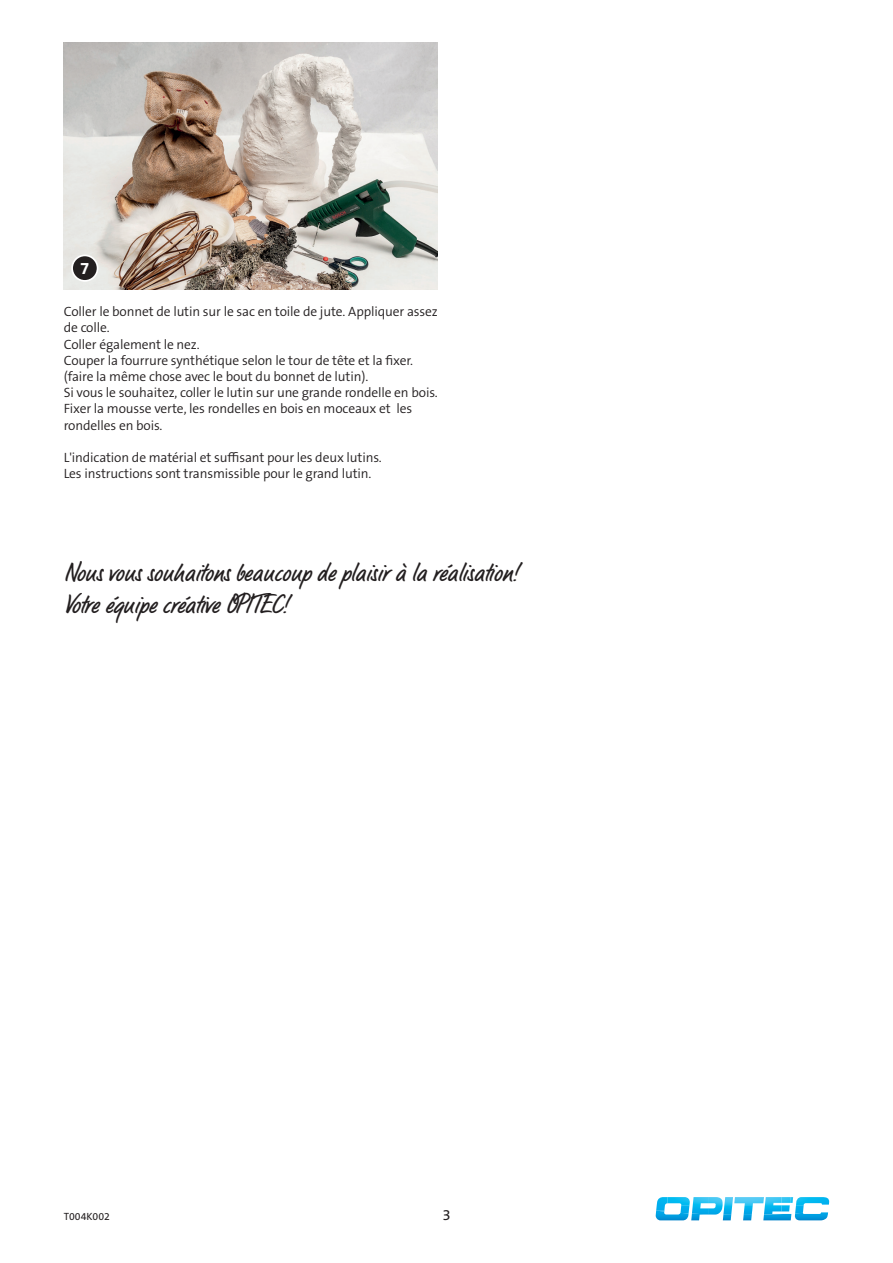
<style>
.page{position:relative;width:893px;height:1263px;background:#fff}
.page>*{position:absolute;margin:0;border:0;box-sizing:border-box;transform-origin:0 0}
.Fusszeile-Viel-Spass{font:27px "LP Bambus";color:#231f20}
.t1{font:700 16.8px "The Sans B W7";color:#fff}
.t2{font:15px "The Sans B W5 Plain";color:#231f20}
.Anleitugns-Text_Desc{font:300 13.5px/16.2px "The Sans B W4";letter-spacing:-.01em;color:#231f20}
.Hinweis-Text_Descrip{font:10.5px "The Sans B W5 Plain";color:#231f20}
</style>
<div class="page">
<svg style="left:655px;top:1197px;width:175px;height:24px"></svg>
<img style="left:64px;top:43px;width:374px;height:246px">
<div style="left:72px;top:255px;width:26px;height:26px;background:#231f20;border-radius:50%"></div>
<div style="left:71px;top:255px;width:27px;height:27px;border:2px solid #fff;border-radius:50%"></div>
<p class="t1" style="left:80px;top:257px;width:11px">7</p>
<p class="Anleitugns-Text_Desc" style="left:64px;top:304px;width:375px">Coller le bonnet de lutin sur le sac en toile de jute. Appliquer assez de colle.</p>
<p class="Anleitugns-Text_Desc" style="left:64px;top:336px;width:137px">Coller également le nez.</p>
<p class="Anleitugns-Text_Desc" style="left:64px;top:352px;width:351px">Couper la fourrure synthétique selon le tour de tête et la fixer. (faire la même chose avec le bout du bonnet de lutin).</p>
<p class="Anleitugns-Text_Desc" style="left:64px;top:385px;width:375px">Si vous le souhaitez, coller le lutin sur une grande rondelle en bois.</p>
<p class="Anleitugns-Text_Desc" style="left:64px;top:401px;width:350px">Fixer la mousse verte, les rondelles en bois en moceaux et les rondelles en bois.</p>
<p class="Anleitugns-Text_Desc" style="left:64px;top:449px;width:320px">L'indication de matérial et suffisant pour les deux lutins.</p>
<p class="Anleitugns-Text_Desc" style="left:64px;top:466px;width:309px">Les instructions sont transmissible pour le grand lutin.</p>
<p class="Fusszeile-Viel-Spass" style="left:64px;top:555px;width:454px">Nous vous souhaitons beaucoup de plaisir à la réalisation!</p>
<p class="Fusszeile-Viel-Spass" style="left:64px;top:588px;width:225px">Votre équipe créative OPITEC!</p>
<p class="Hinweis-Text_Descrip" style="left:64px;top:1210px;width:48px">T004K002</p>
<p class="t2" style="left:442px;top:1205px;width:10px">3</p>
</div>
